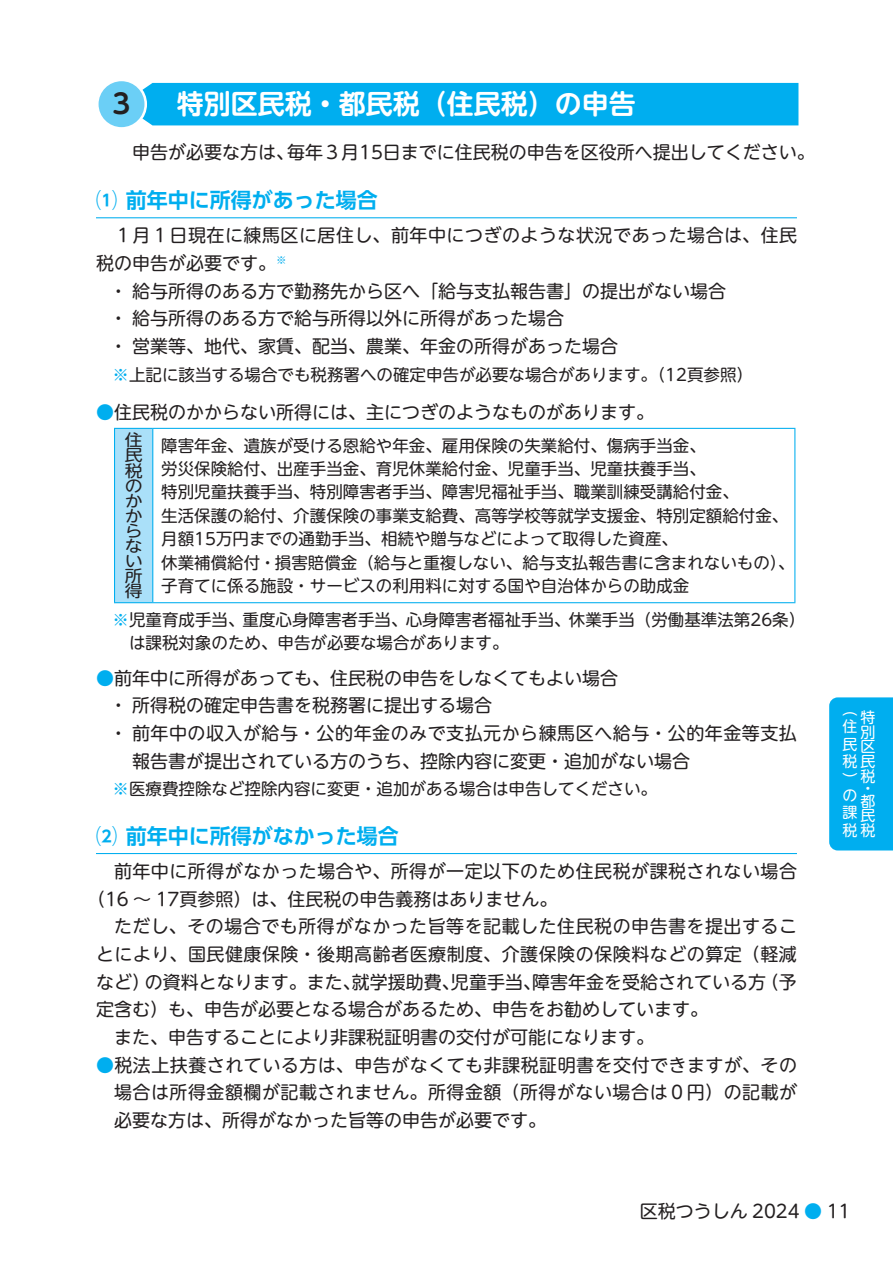
<style>
.page{position:relative;width:893px;height:1263px;background:#fff}
.page>*{position:absolute;margin:0;border:0;box-sizing:border-box;transform-origin:0 0}
.t1{font:700 27px "UD Shin M Go Pro De";color:#fff}
.t2{font:700 27px "UD Shin M Go Pro De";color:#231f20}
.t3{font:700 21px "UD Shin Go Pro De";color:#00aeef}
.t4{font:18px/27.6px "UD Shin M Go Pro";color:#231f20;text-align:justify}
.t5{font:18px "UD Shin M Go Pro";letter-spacing:.03em;color:#231f20}
.t6{font:18px/27.6px "UD Shin M Go Pro";letter-spacing:.025em;color:#231f20}
.t7{font:16.5px/23.4px "UD Shin M Go Pro";color:#231f20}
.t8{font:16.2px/15.1px "UD Shin M Go Pro";color:#231f20;text-align:justify;scale:1.11 1}
.t9{font:15px/14.5px "UD Shin M Go Pro";color:#fff;text-align:right}
.s1{color:#00aeef}
</style>
<div class="page">
<div style="left:829px;top:697px;width:64px;height:153px;background:#00aeef"></div>
<hr style="left:96px;top:217px;width:701px;height:1px;background:#00aeef">
<hr style="left:96px;top:853px;width:701px;height:1px;background:#00aeef">
<div style="left:115px;top:428px;width:38px;height:175px;background:#aae0f9"></div>
<hr style="left:114px;top:428px;width:39px;height:1px;background:#00aeef">
<hr style="left:114px;top:429px;width:1px;height:173px;background:#00aeef">
<hr style="left:153px;top:428px;width:642px;height:1px;background:#00aeef">
<hr style="left:794px;top:429px;width:1px;height:173px;background:#00aeef">
<hr style="left:114px;top:602px;width:39px;height:1px;background:#00aeef">
<hr style="left:153px;top:602px;width:642px;height:1px;background:#00aeef">
<hr style="left:152px;top:429px;width:1px;height:173px;background:#00aeef">
<div style="left:142px;top:83px;width:656px;height:42px;background:#00aeef"></div>
<div style="left:97px;top:80px;width:49px;height:48px;background:#6bcff6;border-radius:50%"></div>
<div style="left:96px;top:79px;width:51px;height:51px;border:3px solid #fff;border-radius:50%"></div>
<h1 class="t2" style="left:113px;top:82px;width:19px">3</h1>
<h1 class="t1" style="left:177px;top:82px;width:460px">特別区民税・都民税（住民税）の申告</h1>
<p class="t4" style="left:132px;top:138px;width:684px">申告が必要な方は、毎年３月15日までに住民税の申告を区役所へ提出してください。</p>
<p class="t3" style="left:96px;top:183px;width:283px">⑴ 前年中に所得があった場合</p>
<p class="t5" style="left:114px;top:221px;width:685px">１月１日現在に練馬区に居住し、前年中につぎのような状況であった場合は、住民</p>
<p class="t4" style="left:96px;top:248px;width:192px">税の申告が必要です。<sup>※</sup></p>
<p class="t4" style="left:110px;top:276px;width:618px">・給与所得のある方で勤務先から区へ「給与支払報告書」の提出がない場合</p>
<p class="t4" style="left:110px;top:304px;width:456px">・給与所得のある方で給与所得以外に所得があった場合</p>
<p class="t4" style="left:110px;top:331px;width:510px">・営業等、地代、家賃、配当、農業、年金の所得があった場合</p>
<p class="t7" style="left:113px;top:362px;width:642px"><span class="s1">※</span>上記に該当する場合でも税務署への確定申告が必要な場合があります。（12頁参照）</p>
<p class="t4" style="left:96px;top:397px;width:560px"><span class="s1">●</span>住民税のかからない所得には、主につぎのようなものがあります。</p>
<p class="t8" style="left:125px;top:431px;width:17px">住民税のかからない所得</p>
<p class="t7" style="left:161px;top:433px;width:635px">障害年金、遺族が受ける恩給や年金、雇用保険の失業給付、傷病手当金、<br>労災保険給付、出産手当金、育児休業給付金、児童手当、児童扶養手当、<br>特別児童扶養手当、特別障害者手当、障害児福祉手当、職業訓練受講給付金、<br>生活保護の給付、介護保険の事業支給費、高等学校等就学支援金、特別定額給付金、月額15万円までの通勤手当、相続や贈与などによって取得した資産、<br>休業補償給付・損害賠償金（給与と重複しない、給与支払報告書に含まれないもの）、子育てに係る施設・サービスの利用料に対する国や自治体からの助成金</p>
<p class="t7" style="left:129px;top:608px;width:678px;line-height:22.5px;text-indent:-16px"><span class="s1">※</span>児童育成手当、重度心身障害者手当、心身障害者福祉手当、休業手当（労働基準法第26条）は課税対象のため、申告が必要な場合があります。</p>
<p class="t4" style="left:96px;top:663px;width:524px"><span class="s1">●</span>前年中に所得があっても、住民税の申告をしなくてもよい場合</p>
<p class="t4" style="left:110px;top:691px;width:384px">・所得税の確定申告書を税務署に提出する場合</p>
<p class="t5" style="left:110px;top:718px;width:689px">・前年中の収入が給与・公的年金のみで支払元から練馬区へ給与・公的年金等支払</p>
<p class="t4" style="left:132px;top:746px;width:560px">報告書が提出されている方のうち、控除内容に変更・追加がない場合</p>
<p class="t7" style="left:113px;top:776px;width:546px"><span class="s1">※</span>医療費控除など控除内容に変更・追加がある場合は申告してください。</p>
<p class="t3" style="left:96px;top:819px;width:304px">⑵ 前年中に所得がなかった場合</p>
<p class="t6" style="left:87px;top:856px;width:712px;text-indent:27px">前年中に所得がなかった場合や、所得が一定以下のため住民税が課税されない場合（16 ～ 17頁参照）は、住民税の申告義務はありません。</p>
<p class="t6" style="left:114px;top:912px;width:685px">ただし、その場合でも所得がなかった旨等を記載した住民税の申告書を提出するこ</p>
<p class="t5" style="left:96px;top:939px;width:702px">とにより、国民健康保険・後期高齢者医療制度、介護保険の保険料などの算定（軽減</p>
<p class="t4" style="left:96px;top:967px;width:702px">など）の資料となります。また、就学援助費、児童手当、障害年金を受給されている方（予</p>
<p class="t4" style="left:96px;top:995px;width:613px">定含む）も、申告が必要となる場合があるため、申告をお勧めしています。</p>
<p class="t4" style="left:114px;top:1022px;width:541px">また、申告することにより非課税証明書の交付が可能になります。</p>
<p class="t4" style="left:114px;top:1050px;width:685px;text-indent:-18px"><span class="s1">●</span>税法上扶養されている方は、申告がなくても非課税証明書を交付できますが、その場合は所得金額欄が記載されません。所得金額（所得がない場合は０円）の記載が必要な方は、所得がなかった旨等の申告が必要です。</p>
<p class="t9" style="left:842px;top:709px;width:34px">特<br>別<br>区税民税</p>
<p class="t9" style="left:860px;top:781px;width:16px;line-height:12.6px;text-align:left">・都</p>
<p class="t9" style="left:842px;top:807px;width:34px">民税税</p>
<p class="t9" style="left:842px;top:700px;width:16px;line-height:17.4px;text-align:justify">（住民</p>
<p class="t9" style="left:842px;top:770px;width:16px;line-height:17px;text-align:justify">）の課</p>
<p class="t4" style="left:640px;top:1197px;width:212px">区税つうしん 2024 <span class="s1">●</span> 11</p>
</div>
